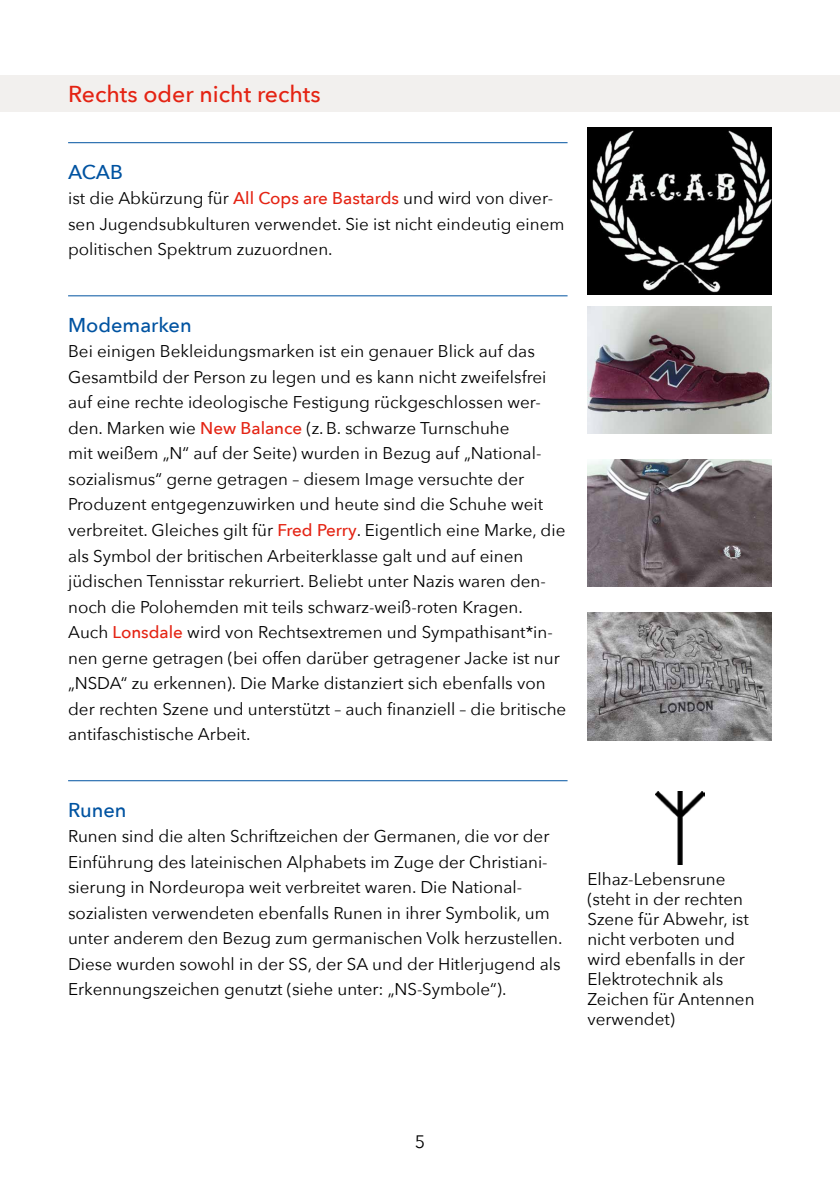
<style>
.page{position:relative;width:840px;height:1191px;background:#fff}
.page>*{position:absolute;margin:0;border:0;box-sizing:border-box;transform-origin:0 0}
.t1{font:500 23px "Avenir Next";color:#e42313}
.t2{font:500 20px "Avenir Next";color:#0053a1}
.t3{font:18px "Avenir Next";color:#000}
.t4{font:17px/25.6px "Avenir Next";color:#000}
.s1{font-weight:500;color:#e42313}
</style>
<div class="page">
<div style="left:0;top:75px;width:839px;height:37px;background:#f2f0ee"></div>
<img style="left:587px;top:128px;width:184px;height:167px">
<img style="left:587px;top:612px;width:184px;height:128px">
<img style="left:587px;top:459px;width:184px;height:128px">
<img style="left:587px;top:306px;width:184px;height:128px">
<img style="left:655px;top:791px;width:48px;height:74px">
<hr style="left:68px;top:142px;width:499px;height:1px;background:#0053a1">
<hr style="left:68px;top:295px;width:499px;height:1px;background:#0053a1">
<hr style="left:68px;top:780px;width:499px;height:1px;background:#0053a1">
<h1 class="t1" style="left:68px;top:74px;width:254px">Rechts oder nicht rechts</h1>
<p class="t2" style="left:68px;top:155px;width:56px">ACAB</p>
<p class="t4" style="left:68px;top:185px;width:497px">ist die Abkürzung für <span class="s1">All Cops are Bastards</span> und wird von diver&shy;sen Jugendsubkulturen verwendet. Sie ist nicht eindeutig einem politischen Spektrum zuzuordnen.</p>
<p class="t2" style="left:68px;top:308px;width:125px">Modemarken</p>
<p class="t4" style="left:68px;top:338px;width:499px">Bei einigen Bekleidungsmarken ist ein genauer Blick auf das Gesamtbild der Person zu legen und es kann nicht zweifelsfrei auf eine rechte ideologische Festigung rückgeschlossen wer&shy;den. Marken wie <span class="s1">New Balance</span> (z.B. schwarze Turnschuhe<br>mit weißem „N“ auf der Seite) wurden in Bezug auf „National&shy;sozialismus“ gerne getragen – diesem Image versuchte der Produzent entgegenzuwirken und heute sind die Schuhe weit verbreitet. Gleiches gilt für <span class="s1">Fred Perry</span>. Eigentlich eine Marke, die als Symbol der britischen Arbeiterklasse galt und auf einen jüdischen Tennisstar rekurriert. Beliebt unter Nazis waren den&shy;noch die Polohemden mit teils schwarz-weiß-roten Kragen.<br>Auch <span class="s1">Lonsdale</span> wird von Rechtsextremen und Sympathisant*in&shy;nen gerne getragen (bei offen darüber getragener Jacke ist nur „NSDA“ zu erkennen). Die Marke distanziert sich ebenfalls von der rechten Szene und unterstützt – auch finanziell – die britische antifaschistische Arbeit.</p>
<p class="t2" style="left:68px;top:792px;width:60px">Runen</p>
<p class="t4" style="left:68px;top:822px;width:495px">Runen sind die alten Schriftzeichen der Germanen, die vor der Einführung des lateinischen Alphabets im Zuge der Christiani&shy;sierung in Nordeuropa weit verbreitet waren. Die National&shy;sozialisten verwendeten ebenfalls Runen in ihrer Symbolik, um unter anderem den Bezug zum germanischen Volk herzustellen.<br>Diese wurden sowohl in der SS, der SA und der Hitlerjugend als Erkennungszeichen genutzt (siehe unter: „NS-Symbole“).</p>
<p class="t4" style="left:587px;top:868px;width:168px;line-height:20px">Elhaz-Lebensrune (steht in der rechten<br>Szene für Abwehr, ist nicht verboten und wird ebenfalls in der<br>Elektrotechnik als<br>Zeichen für Antennen verwendet)</p>
<p class="t3" style="left:414px;top:1127px;width:12px">5</p>
</div>
